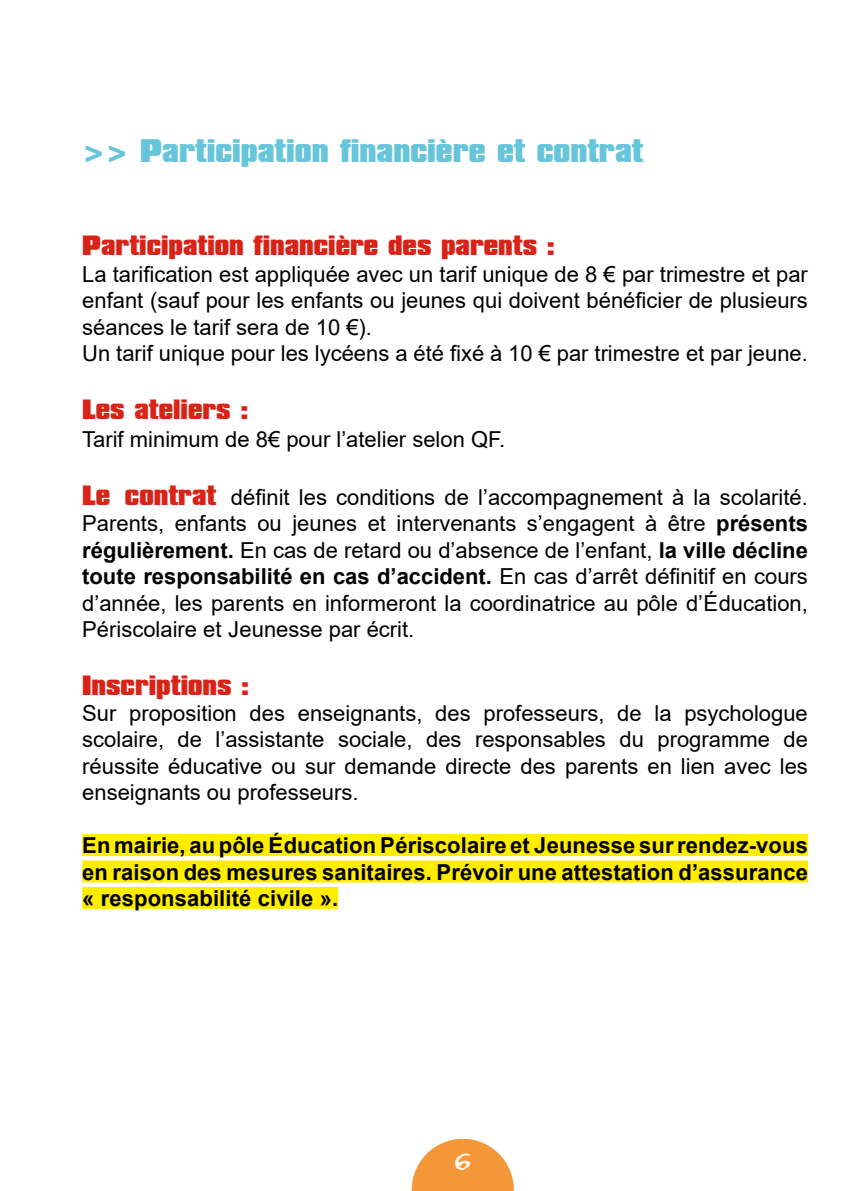
<style>
.page{position:relative;width:842px;height:1191px;background:#fff}
.page>*{position:absolute;margin:0;border:0;box-sizing:border-box;transform-origin:0 0}
.t1{font:900 28px "Compacta BT";color:#66c5da}
.t2{font:900 24px "Compacta BT";color:#da2318}
.t3{font:24px "Eraser Dust";color:#fff}
.t4{font:22px/26.4px "Arial";color:#000;text-align:justify}
.t5{font:700 22px/26.4px "Arial";letter-spacing:.005em;color:#000;text-align:justify}
.s1{font-family:"Compacta BT";font-weight:900;font-size:24px;color:#da2318}
.s2{font-weight:700}
</style>
<div class="page">
<svg style="left:412px;top:1138px;width:102px;height:53px"></svg>
<div style="left:82px;top:834px;width:726px;height:22px;background:#ffed00"></div>
<div style="left:82px;top:860px;width:726px;height:22px;background:#ffed00"></div>
<div style="left:82px;top:887px;width:256px;height:22px;background:#ffed00"></div>
<p class="t1" style="left:82px;top:133px;width:563px">&gt;&gt; Participation financière et contrat</p>
<p class="t2" style="left:82px;top:231px;width:474px">Participation financière des parents :</p>
<p class="t4" style="left:82px;top:261px;width:727px;text-align:left">La tarification est appliquée avec un tarif unique de 8 € par trimestre et par enfant (sauf pour les enfants ou jeunes qui doivent bénéficier de plusieurs séances le tarif sera de 10 €).<br>Un tarif unique pour les lycéens a été fixé à 10 € par trimestre et par jeune.</p>
<p class="t2" style="left:82px;top:394px;width:168px">Les ateliers :</p>
<p class="t4" style="left:82px;top:426px;width:425px">Tarif minimum de 8€ pour l’atelier selon QF.</p>
<p class="t4" style="left:82px;top:484px;width:727px"><span class="s1">Le contrat</span> définit les conditions de l’accompagnement à la scolarité.<br>Parents, enfants ou jeunes et intervenants s’engagent à être <span class="s2">présents régulièrement.</span> En cas de retard ou d’absence de l’enfant, <span class="s2">la ville décline toute responsabilité en cas d’accident.</span> En cas d’arrêt définitif en cours d’année, les parents en informeront la coordinatrice au pôle d’Éducation, Périscolaire et Jeunesse par écrit.</p>
<p class="t2" style="left:82px;top:670px;width:169px">Inscriptions :</p>
<p class="t4" style="left:82px;top:700px;width:727px">Sur proposition des enseignants, des professeurs, de la psychologue scolaire, de l’assistante sociale, des responsables du programme de réussite éducative ou sur demande directe des parents en lien avec les enseignants ou professeurs.</p>
<p class="t5" style="left:82px;top:832px;width:727px">En mairie, au pôle Éducation Périscolaire et Jeunesse sur rendez-vous en raison des mesures sanitaires. Prévoir une attestation d’assurance « responsabilité civile ».</p>
<p class="t3" style="left:455px;top:1144px;width:17px">6</p>
</div>
